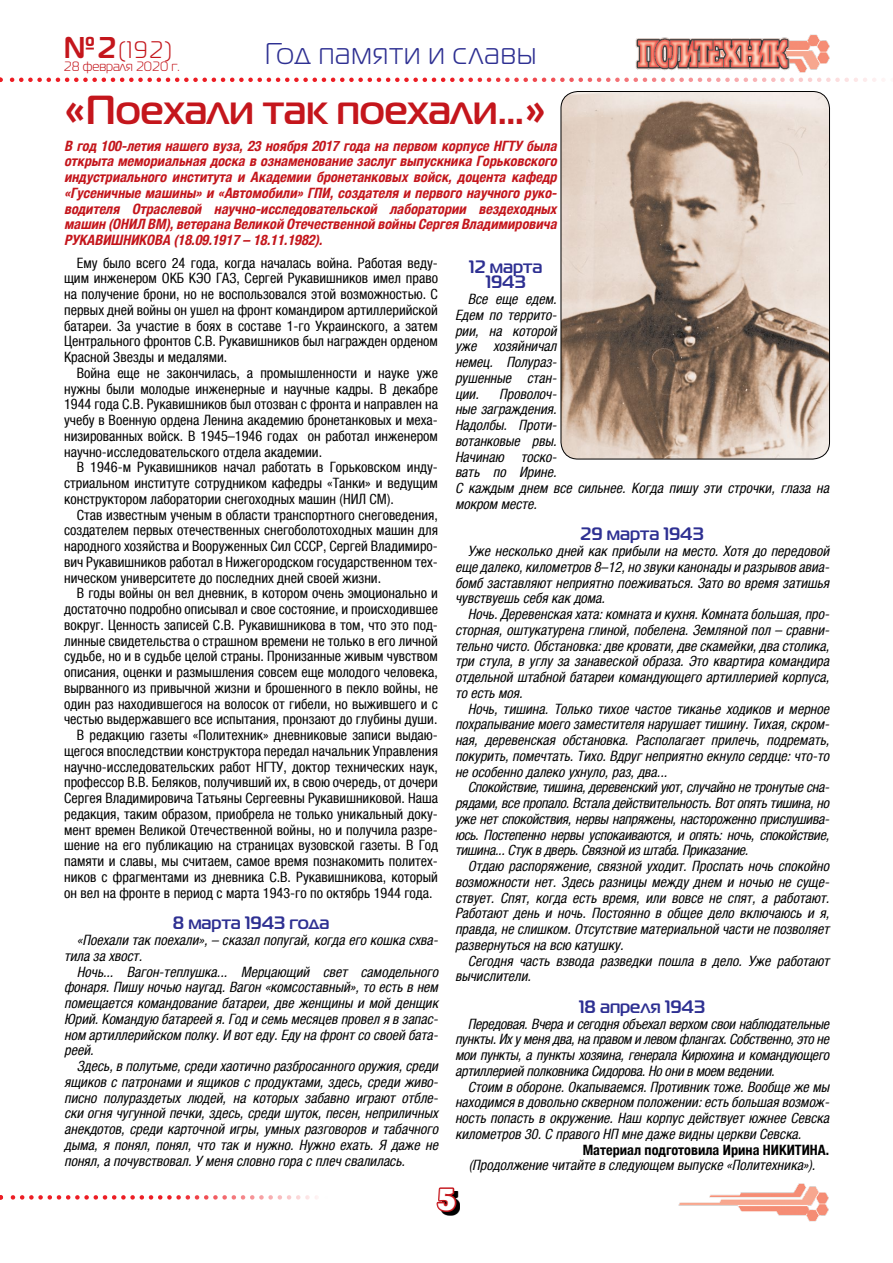
<style>
.page{position:relative;width:893px;height:1263px;background:#fff}
.page>*{position:absolute;margin:0;border:0;box-sizing:border-box;transform-origin:0 0}
.t1{font:700 40.5px "Magistral C";color:#c4161c}
.t2{font:30px "Magistral C";letter-spacing:.035em;color:#2e3092}
.t3{font:30px "Xenia Bold Cyrillic";color:#fff}
.t4{font:24px "Magistral C";color:#c4161c}
.t5{font:700 18px/15.8px "Magistral C";color:#2e3092;text-align:center}
.t6{font:italic condensed 14.25px/15.8px "Helvetica Neue LTCYR";color:#000;text-align:justify}
.t7{font:condensed 14.25px/15.8px "Helvetica Neue LTCYR";color:#000;text-align:justify}
.t8{font:italic 700 condensed 14.25px/15.8px "Helvetica Neue LTCYR";color:#c4161c;text-align:justify}
.t9{font:700 condensed 14.25px "Helvetica Neue LTCYR";color:#000}
.t10{font:13.5px "Magistral C";color:#c4161c}
.s1{font-weight:700;font-size:30px}
</style>
<div class="page">
<img style="left:793px;top:34px;width:36px;height:39px">
<img style="left:635px;top:37px;width:158px;height:34px">
<svg style="left:0;top:78px;width:884px;height:4px"></svg>
<svg style="left:0;top:1195px;width:317px;height:4px"></svg>
<img style="left:678px;top:1183px;width:151px;height:39px">
<svg style="left:443px;top:1201px;width:17px;height:14px"></svg>
<svg style="left:436px;top:1187px;width:23px;height:27px"></svg>
<img style="left:561px;top:92px;width:268px;height:367px">
<div style="left:561px;top:91px;width:269px;height:368px;border:1px solid #000;border-radius:17px"></div>
<h3 class="t4" style="left:64px;top:37px;width:110px"><span class="s1">№2</span>(192)</h3>
<p class="t10" style="left:64px;top:59px;width:117px">28 февраля 2020 г.</p>
<h2 class="t2" style="left:265px;top:38px;width:273px">Год памяти и славы</h2>
<h1 class="t1" style="left:64px;top:86px;width:483px">«Поехали так поехали…»</h1>
<p class="t8" style="left:64px;top:138px;width:497px">В год 100-летия нашего вуза, 23 ноября 2017 года на первом корпусе НГТУ была открыта мемориальная доска в ознаменование заслугвыпускника Горьковского индустриального института и Академии бронетанковых войск, доцента кафедр «Гусеничные машины» и «Автомобили» ГПИ, создателя и первого научного руко&shy;водителя Отраслевой научно-исследовательской лаборатории вездеходных машин (ОНИЛ ВМ),ветерана Великой Отечественной войны Сергея Владимировича РУКАВИШНИКОВА (18.09.1917 – 18.11.1982).</p>
<p class="t5" style="left:469px;top:258px;width:75px">12 марта<br>1943</p>
<p class="t6" style="left:455px;top:291px;width:379px;text-align:left;text-indent:13px">Все еще едем.<br>Едем по террито-<br>рии, на которой<br>уже хозяйничал<br>немец. Полураз-<br>рушенные стан-<br>ции. Проволоч-<br>ные заграждения.<br>Надолбы. Проти-<br>вотанковые рвы.<br>Начинаю тоско-<br>вать по Ирине.<br>С каждым днем все сильнее. Когда пишу эти строчки, глаза на мокром месте.</p>
<p class="t5" style="left:580px;top:526px;width:125px">29 марта 1943</p>
<p class="t6" style="left:455px;top:543px;width:379px;text-indent:13px">Уже несколько дней как прибыли на место. Хотя до передовой еще далеко,километров 8–12,но звуки канонады и разрывов авиа&shy;бомб заставляют неприятно поеживаться. Зато во время затишья чувствуешьсебя как дома.</p>
<p class="t6" style="left:455px;top:606px;width:379px;text-indent:13px">Ночь.Деревенская хата:комната и кухня.Комната большая,про&shy;сторная,оштукатурена глиной,побелена.Земляной пол – сравни&shy;тельно чисто.Обстановка:две кровати,две скамейки,два столика, три стула, в углу за занавеской образа. Это квартира командира отдельной штабной батареи командующего артиллерией корпуса, то естьмоя.</p>
<p class="t6" style="left:455px;top:701px;width:379px;text-indent:13px">Ночь, тишина. Только тихое частое тиканье ходиков и мерное похрапывание моего заместителя нарушаеттишину.Тихая,скром&shy;ная, деревенская обстановка. Располагает прилечь, подремать, покурить,помечтать.Тихо.Вдругнеприятно екнуло сердце:что-то не особенно далеко ухнуло,раз,два...</p>
<p class="t6" style="left:455px;top:780px;width:379px;text-indent:13px">Спокойствие,тишина,деревенскийуют,случайнонетронутыесна&shy;рядами,всепропало.Всталадействительность.Вотопятьтишина,но уженетспокойствия,нервы напряжены,настороженноприслушива&shy;юсь. Постепенно нервы успокаиваются, и опять: ночь, спокойствие, тишина...Стуквдверь.Связнойизштаба.Приказание.</p>
<p class="t6" style="left:455px;top:858px;width:379px;text-indent:13px">Отдаю распоряжение, связной уходит. Проспать ночь спокойно возможности нет. Здесь разницы между днем и ночью не суще&shy;ствует. Спят, когда есть время, или вовсе не спят, а работают.<br>Работают день и ночь. Постоянно в общее дело включаюсь и я, правда,не слишком.Отсутствие материальной части не позволяет развернуться на всю катушку.</p>
<p class="t6" style="left:455px;top:953px;width:379px;text-indent:13px">Сегодня часть взвода разведки пошла в дело. Уже работают вычислители.</p>
<p class="t5" style="left:579px;top:998px;width:128px">18 апреля 1943</p>
<p class="t6" style="left:455px;top:1016px;width:379px;text-indent:13px">Передовая.Вчераисегодняобъехалверхом своинаблюдательные пункты.Ихуменядва,направом илевом флангах.Собственно,этоне мои пункты, а пункты хозяина, генерала Кирюхина и командующего артиллериейполковникаСидорова.Ноонивмоем ведении.</p>
<p class="t6" style="left:455px;top:1079px;width:379px;text-indent:13px">Стоим в обороне.Окапываемся.Противник тоже.Вообще же мы находимся в довольно скверном положении:естьбольшая возмож&shy;ность попасть в окружение. Наш корпус действует южнее Севска километров 30.С правого НП мне даже видны церкви Севска.</p>
<p class="t9" style="left:583px;top:1142px;width:248px">Материал подготовила Ирина НИКИТИНА.</p>
<p class="t6" style="left:469px;top:1158px;width:351px">(Продолжение читайте в следующем выпуске «Политехника»).</p>
<p class="t7" style="left:64px;top:255px;width:375px;text-indent:13px">Ему было всего 24 года, когда началась война. Работая веду&shy;щим инженером ОКБ КЭО ГАЗ, Сергей Рукавишников имел право на получение брони, но не воспользовался этой возможностью. С первых дней войны он ушел на фронт командиром артиллерийской батареи. За участие в боях в составе 1-го Украинского, а затем Центрального фронтов С.В. Рукавишников был награжден орденом Красной Звезды и медалями.</p>
<p class="t7" style="left:64px;top:365px;width:375px;text-indent:13px">Война еще не закончилась, а промышленности и науке уже нужны были молодые инженерные и научные кадры. В декабре 1944 года С.В. Рукавишников был отозван с фронта и направлен на учебу в Военную ордена Ленина академию бронетанковых и меха&shy;низированных войск. В 1945–1946 годах он работал инженером научно-исследовательского отдела академии.</p>
<p class="t7" style="left:64px;top:460px;width:375px;text-indent:13px">В 1946-м Рукавишников начал работать в Горьковском инду&shy;стриальном институте сотрудником кафедры «Танки» и ведущим конструктором лаборатории снегоходных машин (НИЛ СМ).</p>
<p class="t7" style="left:64px;top:507px;width:375px;text-indent:13px">Став известным ученым в области транспортного снеговедения, создателем первых отечественных снегоболотоходных машин для народного хозяйства и Вооруженных Сил СССР, Сергей Владимиро&shy;вич Рукавишников работал в Нижегородском государственном тех&shy;ническом университете до последних дней своей жизни.</p>
<p class="t7" style="left:77px;top:586px;width:363px">В годы войны он вел дневник, в котором очень эмоционально и</p>
<p class="t7" style="left:64px;top:601px;width:375px">достаточно подробно описывал и свое состояние, и происходившее</p>
<p class="t7" style="left:64px;top:617px;width:375px">вокруг. Ценность записей С.В. Рукавишникова в том, что это под-</p>
<p class="t7" style="left:64px;top:633px;width:375px">линные свидетельства о страшном времени не только в его личной</p>
<p class="t7" style="left:64px;top:649px;width:375px">судьбе, но и в судьбе целой страны. Пронизанные живым чувством</p>
<p class="t7" style="left:64px;top:664px;width:375px">описания, оценки и размышления совсем еще молодого человека,</p>
<p class="t7" style="left:64px;top:680px;width:375px">вырванного из привычной жизни и брошенного в пекло войны, не</p>
<p class="t7" style="left:64px;top:696px;width:375px">один раз находившегося на волосок от гибели, но выжившего и с</p>
<p class="t7" style="left:64px;top:712px;width:375px">честью выдержавшего все испытания, пронзают до глубины души.</p>
<p class="t7" style="left:77px;top:727px;width:363px">В редакцию газеты «Политехник» дневниковые записи выдаю-</p>
<p class="t7" style="left:64px;top:743px;width:375px">щегося впоследствии конструктора передал начальник Управления</p>
<p class="t7" style="left:64px;top:759px;width:375px">научно-исследовательских работ НГТУ, доктор технических наук,</p>
<p class="t7" style="left:64px;top:775px;width:375px">профессор В.В. Беляков, получивший их, в свою очередь, от дочери</p>
<p class="t7" style="left:64px;top:790px;width:375px">Сергея Владимировича Татьяны Сергеевны Рукавишниковой. Наша</p>
<p class="t7" style="left:64px;top:806px;width:375px">редакция, таким образом, приобрела не только уникальный доку-</p>
<p class="t7" style="left:64px;top:822px;width:375px">мент времен Великой Отечественной войны, но и получила разре-</p>
<p class="t7" style="left:64px;top:838px;width:375px">шение на его публикацию на страницах вузовской газеты. В Год</p>
<p class="t7" style="left:64px;top:853px;width:375px">памяти и славы, мы считаем, самое время познакомить политех-</p>
<p class="t7" style="left:64px;top:869px;width:375px">ников с фрагментами из дневника С.В. Рукавишникова, который</p>
<p class="t7" style="left:64px;top:885px;width:370px">он вел на фронте в период с марта 1943-го по октябрь 1944 года.</p>
<p class="t5" style="left:173px;top:915px;width:158px">8 марта 1943 года</p>
<p class="t6" style="left:64px;top:932px;width:379px;text-indent:13px">«Поехали так поехали»,– сказал попугай,когда его кошка схва&shy;тила за хвост.</p>
<p class="t6" style="left:64px;top:964px;width:379px;text-indent:13px">Ночь... Вагон-теплушка... Мерцающий свет самодельного фонаря.Пишуночью наугад.Вагон «комсоставный»,то естьв нем помещается командование батареи, две женщины и мой денщик Юрий.Командую батареей я.Год и семьмесяцев провел я в запас&shy;ном артиллерийском полку.И вотеду.Едуна фронтсо своей бата&shy;реей.</p>
<p class="t6" style="left:64px;top:1058px;width:379px;text-indent:13px">Здесь,в полутьме,среди хаотично разбросанного оружия,среди ящиков с патронами и ящиков с продуктами, здесь, среди живо&shy;писно полураздетых людей, на которых забавно играют отбле&shy;ски огня чугунной печки,здесь,среди шуток,песен,неприличных анекдотов, среди карточной игры, умных разговоров и табачного дыма, я понял, понял, что так и нужно. Нужно ехать. Я даже не понял,а почувствовал.У меня словно гора сплечсвалилась.</p>
<h2 class="t3" style="left:437px;top:1182px;width:20px">5</h2>
</div>
